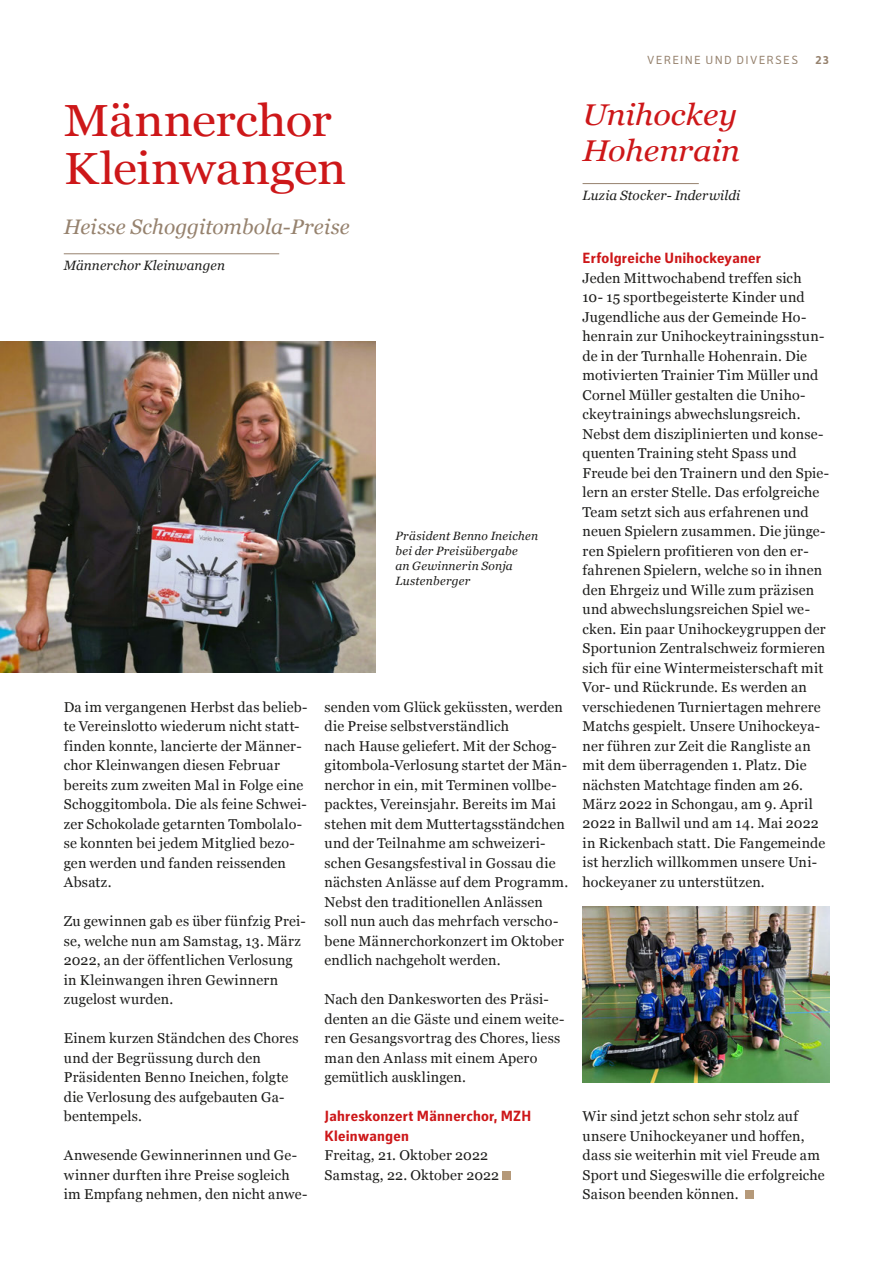
<style>
.page{position:relative;width:893px;height:1263px;background:#fff}
.page>*{position:absolute;margin:0;border:0;box-sizing:border-box;transform-origin:0 0}
.Titel_30{font:45px "Georgia";letter-spacing:-.01em;color:#cd1719;scale:1.1 1}
.Titel_Einspalter_20{font:italic 30px "Georgia";letter-spacing:-.01em;color:#cd1719;scale:1.09 1}
.Lead_Grussseite_14_1{font:italic 21px "Georgia";letter-spacing:.005em;color:#96826e}
.Zwischentitel_10_13{font:700 15px/19.5px "Secca Std Demo";letter-spacing:.015em;color:#cd1719}
.Grundtext_links_9_5{font:14.25px/19.5px "Georgia";letter-spacing:.01em;color:#1d1d1b}
.Autor_Einspalter_9{font:italic 13.5px "Georgia";letter-spacing:.01em;color:#1d1d1b}
.Autor_9{font:italic 13.5px "Georgia";letter-spacing:.01em;color:#1d1d1b}
.Bildlegende_8_10{font:italic 12px/15px "Georgia";letter-spacing:.02em;color:#1d1d1b}
.t1{font:12px "Secca Std Demo";letter-spacing:.11em;color:#96826e}
.t2{font:700 12px "Secca Std Demo";color:#96826e}
</style>
<div class="page">
<hr style="left:64px;top:254px;width:215px;height:1px;background:#96826e">
<div style="left:502px;top:1171px;width:9px;height:9px;background:#b59979"></div>
<img style="left:0;top:341px;width:376px;height:332px">
<div style="left:745px;top:1191px;width:8px;height:8px;background:#b59979"></div>
<hr style="left:583px;top:183px;width:116px;height:1px;background:#96826e">
<img style="left:583px;top:907px;width:246px;height:175px">
<p class="t1" style="left:647px;top:53px;width:152px">VEREINE UND DIVERSES</p>
<p class="t2" style="left:815px;top:53px;width:15px">23</p>
<p class="Titel_30" style="left:64px;top:88px;width:245px">Männerchor</p>
<p class="Titel_30" style="left:64px;top:136px;width:258px">Kleinwangen</p>
<p class="Lead_Grussseite_14_1" style="left:64px;top:211px;width:288px">Heisse Schoggitombola-Preise</p>
<p class="Autor_9" style="left:64px;top:255px;width:163px">Männerchor Kleinwangen</p>
<p class="Bildlegende_8_10" style="left:395px;top:528px;width:144px">Präsident Benno Ineichen bei der Preisübergabe</p>
<p class="Bildlegende_8_10" style="left:395px;top:558px;width:119px">an Gewinnerin Sonja<br>Lustenberger</p>
<p class="Grundtext_links_9_5" style="left:64px;top:696px;width:245px">Da im vergangenen Herbst das belieb&shy;te Vereinslotto wiederum nicht statt&shy;finden konnte, lancierte der Männer&shy;chor Kleinwangen diesen Februar bereits zum zweiten Mal in Folge eine Schoggitombola. Die als feine Schwei&shy;zer Schokolade getarnten Tombolalo&shy;se konnten bei jedem Mitglied bezo&shy;gen werden und fanden reissenden Absatz.</p>
<p class="Grundtext_links_9_5" style="left:64px;top:911px;width:244px">Zu gewinnen gab es über fünfzig Prei&shy;se, welche nun am Samstag, 13. März<br>2022, an der öffentlichen Verlosung in Kleinwangen ihren Gewinnern zugelost wurden.</p>
<p class="Grundtext_links_9_5" style="left:64px;top:1028px;width:236px">Einem kurzen Ständchen des Chores und der Begrüssung durch den</p>
<p class="Grundtext_links_9_5" style="left:64px;top:1067px;width:226px">Präsidenten Benno Ineichen, folgte die Verlosung des aufgebauten Ga&shy;bentempels.</p>
<p class="Grundtext_links_9_5" style="left:64px;top:1145px;width:245px">Anwesende Gewinnerinnen und Ge&shy;winner durften ihre Preise sogleich im Empfang nehmen, den nicht anwe-</p>
<p class="Grundtext_links_9_5" style="left:325px;top:696px;width:240px">senden vom Glück geküssten, werden die Preise selbstverständlich</p>
<p class="Grundtext_links_9_5" style="left:325px;top:735px;width:245px">nach Hause geliefert. Mit der Schog&shy;gitombola-Verlosung startet der Män&shy;nerchor in ein, mit Terminen vollbe&shy;packtes, Vereinsjahr. Bereits im Mai stehen mit dem Muttertagsständchen und der Teilnahme am schweizeri&shy;schen Gesangsfestival in Gossau die nächsten Anlässe auf dem Programm.<br>Nebst den traditionellen Anlässen soll nun auch das mehrfach verscho&shy;bene Männerchorkonzert im Oktober endlich nachgeholt werden.</p>
<p class="Grundtext_links_9_5" style="left:325px;top:989px;width:241px">Nach den Dankesworten des Präsi&shy;denten an die Gäste und einem weite&shy;ren Gesangsvortrag des Chores, liess man den Anlass mit einem Apero gemütlich ausklingen.</p>
<p class="Zwischentitel_10_13" style="left:325px;top:1107px;width:208px">Jahreskonzert Männerchor, MZH<br>Kleinwangen</p>
<p class="Grundtext_links_9_5" style="left:325px;top:1145px;width:165px">Freitag, 21. Oktober 2022</p>
<p class="Grundtext_links_9_5" style="left:325px;top:1164px;width:176px">Samstag, 22. Oktober 2022</p>
<p class="Titel_Einspalter_20" style="left:583px;top:93px;width:143px">Unihockey</p>
<p class="Titel_Einspalter_20" style="left:583px;top:129px;width:146px">Hohenrain</p>
<p class="Autor_Einspalter_9" style="left:583px;top:185px;width:159px">Luzia Stocker- Inderwildi</p>
<p class="Zwischentitel_10_13" style="left:583px;top:249px;width:180px">Erfolgreiche Unihockeyaner</p>
<p class="Grundtext_links_9_5" style="left:583px;top:267px;width:248px">Jeden Mittwochabend treffen sich<br>10- 15 sportbegeisterte Kinder und Jugendliche aus der Gemeinde Ho&shy;henrain zur Unihockeytrainingsstun&shy;de in der Turnhalle Hohenrain. Die motivierten Trainier Tim Müller und Cornel Müller gestalten die Uniho&shy;ckeytrainings abwechslungsreich.<br>Nebst dem disziplinierten und konse&shy;quenten Training steht Spass und Freude bei den Trainern und den Spie&shy;lern an erster Stelle. Das erfolgreiche Team setzt sich aus erfahrenen und neuen Spielern zusammen. Die jünge&shy;ren Spielern profitieren von den er&shy;fahrenen Spielern, welche so in ihnen den Ehrgeiz und Wille zum präzisen und abwechslungsreichen Spiel we&shy;cken. Ein paar Unihockeygruppen der Sportunion Zentralschweiz formieren sich für eine Wintermeisterschaft mit Vor- und Rückrunde. Es werden an verschiedenen Turniertagen mehrere Matchs gespielt. Unsere Unihockeya&shy;ner führen zur Zeit die Rangliste an mit dem überragenden 1. Platz. Die nächsten Matchtage finden am 26.<br>März 2022 in Schongau, am 9. April 2022 in Ballwil und am 14. Mai 2022 in Rickenbach statt. Die Fangemeinde ist herzlich willkommen unsere Uni&shy;hockeyaner zu unterstützen.</p>
<p class="Grundtext_links_9_5" style="left:583px;top:1106px;width:244px">Wir sind jetzt schon sehr stolz auf unsere Unihockeyaner und hoffen, dass sie weiterhin mit viel Freude am Sport und Siegeswille die erfolgreiche Saison beenden können.</p>
</div>
